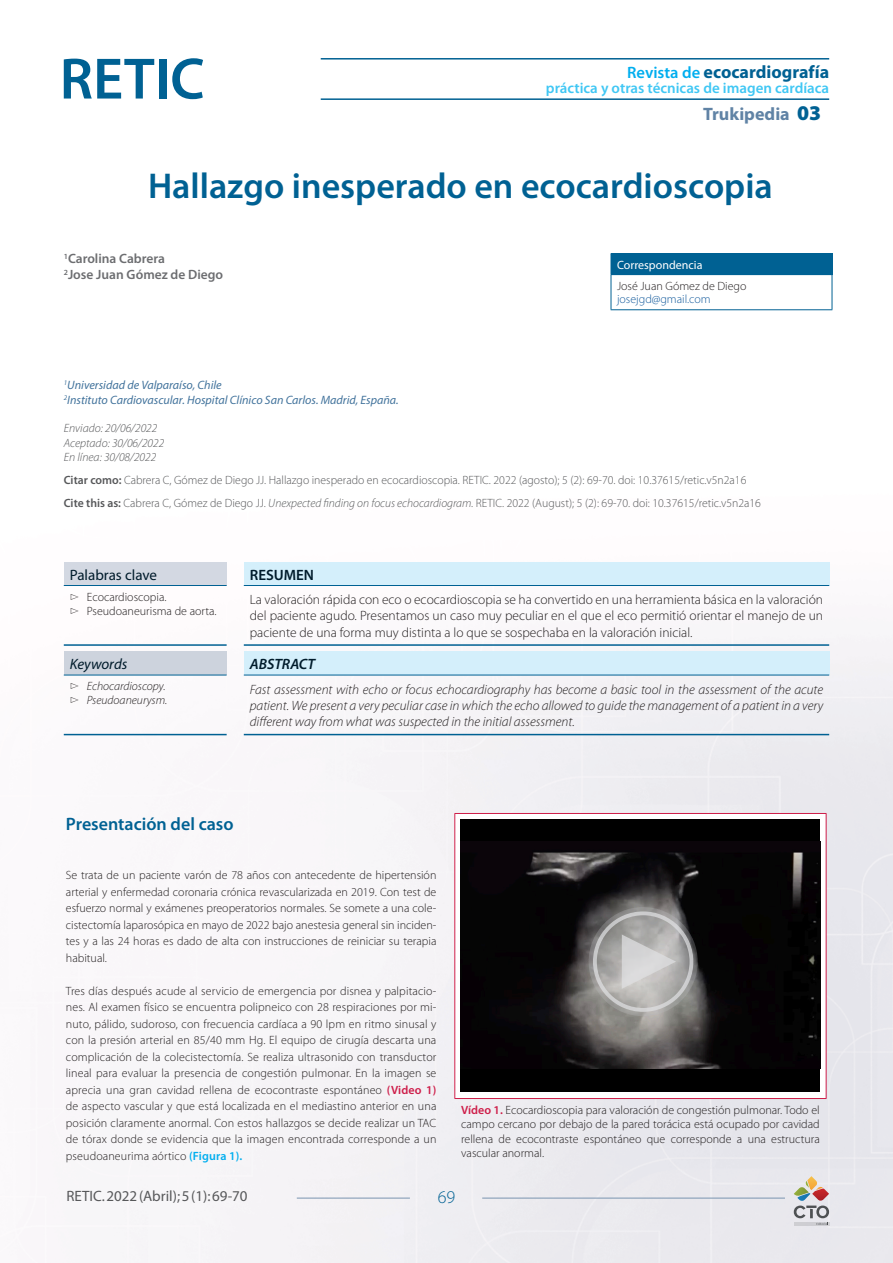
<style>
.page{position:relative;width:893px;height:1263px;background:#fff}
.page>*{position:absolute;margin:0;border:0;box-sizing:border-box;transform-origin:0 0}
.Titulo_capitulo{font:600 36px "Myriad Pro";color:#006193}
.t1{font:700 18px "Myriad Pro";color:#006193}
._02_Primer_Orden{font:600 18px "Myriad Pro";color:#006193}
.t2{font:700 18px "Myriad Pro";color:#6083a5}
.t3{font:300 18px "Myriad Pro";color:#006193}
.t4{font:600 15px "Myriad Pro";color:#40c7f4}
.t5{font:15px "Myriad Pro";color:#57585a}
.t6{font:15px "Myriad Pro";color:#001b2b}
.t7{font:italic 15px "Myriad Pro";color:#001b2b}
.t8{font:italic 600 15px "Myriad Pro";color:#001b2b}
.t9{font:600 15px "Myriad Pro";color:#001b2b}
.Texto_resumen{font:300 13.5px/16.2px "Myriad Pro";color:#231f20;text-align:justify}
.Texto_resumen_ingles{font:italic 300 13.5px/16.2px "Myriad Pro";color:#231f20;text-align:justify}
.Nombre_autores{font:600 13.5px "Myriad Pro";color:#6c6d70}
.Cargo_autores{font:italic 12.15px "Myriad Pro";color:#42739c}
._01_Texto_comun{font:300 12px/16.5px "Myriad Pro";color:#231f20;text-align:justify}
.CitarComo{font:300 12px "Myriad Pro";color:#57585a}
.Pies_video{font:300 12px/14.4px "Myriad Pro";color:#231f20;text-align:justify}
.Recibido_Aceptado{font:italic 300 12px "Myriad Pro";color:#57585a}
.t10{font:italic 300 12px "Myriad Pro";color:#231f20}
.Correspondencia{font:300 12px "Myriad Pro";color:#231f20}
.Correspondencia-2{font:300 12px "Myriad Pro";color:#175d9e}
.t11{font:12px "Myriad Pro";color:#fff}
.s1{font-weight:600;font-size:16.5px;color:#00aeef}
.s2{font-weight:900;font-size:21px;color:#006193}
.s3{font-weight:600}
.s4{font-style:italic}
.s5{font-weight:600;color:#ce1d49}
.s6{font-weight:600;color:#00aeef}
</style>
<div class="page">
<img style="left:63px;top:58px;width:830px;height:1205px">
<hr style="left:321px;top:58px;width:508px;height:2px;background:#006193">
<hr style="left:321px;top:98px;width:508px;height:2px;background:#006193">
<svg style="left:64px;top:59px;width:90px;height:40px"></svg>
<div style="left:159px;top:59px;width:7px;height:40px;background:#006193"></div>
<svg style="left:172px;top:58px;width:31px;height:41px"></svg>
<hr style="left:482px;top:1198px;width:303px;height:1px;background:#7a94b0">
<hr style="left:297px;top:1198px;width:113px;height:1px;background:#7a94b0">
<hr style="left:794px;top:1222px;width:35px;height:4px;background:#ceced2">
<svg style="left:794px;top:1176px;width:35px;height:49px;background:#c7bdb8"></svg>
<div style="left:455px;top:813px;width:371px;height:285px;background:#fff"></div>
<hr style="left:454px;top:813px;width:372px;height:1px;background:#ce1d49">
<hr style="left:454px;top:814px;width:1px;height:284px;background:#ce1d49">
<hr style="left:826px;top:814px;width:1px;height:284px;background:#ce1d49">
<hr style="left:454px;top:1098px;width:372px;height:1px;background:#ce1d49">
<div style="left:461px;top:820px;width:359px;height:272px;background:#000"></div>
<img style="left:461px;top:841px;width:359px;height:228px">
<div style="left:611px;top:254px;width:221px;height:21px;background:#006193"></div>
<hr style="left:611px;top:253px;width:221px;height:1px;background:#006193">
<svg style="left:832px;top:254px;width:1px;height:20px"></svg>
<hr style="left:611px;top:275px;width:1px;height:34px;background:#006193">
<hr style="left:832px;top:275px;width:1px;height:34px;background:#006193">
<hr style="left:611px;top:309px;width:221px;height:1px;background:#006193">
<div style="left:64px;top:562px;width:163px;height:23px;background:#d3d8e2"></div>
<div style="left:244px;top:562px;width:585px;height:23px;background:#d4effb"></div>
<hr style="left:244px;top:585px;width:585px;height:1px;background:#006193">
<hr style="left:244px;top:644px;width:585px;height:2px;background:#006193">
<hr style="left:64px;top:585px;width:163px;height:1px;background:#006193">
<hr style="left:64px;top:644px;width:163px;height:2px;background:#006193">
<div style="left:64px;top:652px;width:163px;height:23px;background:#cdd3dd"></div>
<div style="left:244px;top:652px;width:585px;height:23px;background:#d4effb"></div>
<hr style="left:244px;top:675px;width:585px;height:1px;background:#006193">
<hr style="left:244px;top:734px;width:585px;height:1px;background:#006193">
<hr style="left:64px;top:675px;width:163px;height:1px;background:#006193">
<hr style="left:64px;top:734px;width:163px;height:1px;background:#006193">
<svg style="left:589px;top:907px;width:109px;height:109px;background:#a1a09f"></svg>
<h2 class="t1" style="left:627px;top:60px;width:204px"><span class="s1">Revista de</span> ecocardiografía</h2>
<p class="t4" style="left:546px;top:78px;width:285px">práctica y otras técnicas de imagen cardíaca</p>
<h2 class="t2" style="left:703px;top:102px;width:119px">Trukipedia <span class="s2">03</span></h2>
<p class="Titulo_capitulo" style="left:148px;top:163px;width:626px">Hallazgo inesperado en ecocardioscopia</p>
<p class="Nombre_autores" style="left:64px;top:250px;width:103px"><sup>1</sup>Carolina Cabrera</p>
<p class="Nombre_autores" style="left:64px;top:266px;width:161px"><sup>2</sup>Jose Juan Gómez de Diego</p>
<p class="t11" style="left:617px;top:257px;width:87px">Correspondencia</p>
<p class="Correspondencia" style="left:617px;top:279px;width:131px">José Juan Gómez de Diego</p>
<p class="Correspondencia-2" style="left:617px;top:293px;width:95px">josejgd@gmail.com</p>
<p class="Cargo_autores" style="left:64px;top:377px;width:159px"><sup>1</sup>Universidad de Valparaíso, Chile</p>
<p class="Cargo_autores" style="left:64px;top:392px;width:336px"><sup>2</sup>Instituto Cardiovascular. Hospital Clínico San Carlos. Madrid, España.</p>
<p class="Recibido_Aceptado" style="left:64px;top:422px;width:95px">Enviado: 20/06/2022</p>
<p class="Recibido_Aceptado" style="left:64px;top:436px;width:102px">Aceptado: 30/06/2022</p>
<p class="Recibido_Aceptado" style="left:64px;top:451px;width:94px">En línea: 30/08/2022</p>
<p class="CitarComo" style="left:64px;top:474px;width:684px"><span class="s3">Citar como:</span> Cabrera C, Gómez de Diego JJ. Hallazgo inesperado en ecocardioscopia. RETIC. 2022 (agosto); 5 (2): 69-70. doi: 10.37615/retic.v5n2a16</p>
<p class="CitarComo" style="left:64px;top:496px;width:699px"><span class="s3">Cite this as:</span> Cabrera C, Gómez de Diego JJ. <span class="s4">Unexpected finding on focus echocardiogram.</span> RETIC. 2022 (August); 5 (2): 69-70. doi: 10.37615/retic.v5n2a16</p>
<p class="t6" style="left:70px;top:565px;width:89px">Palabras clave</p>
<p class="t9" style="left:250px;top:565px;width:66px">RESUMEN</p>
<p class="_01_Texto_comun" style="left:70px;top:588px;width:98px">▻ Ecocardioscopia.</p>
<p class="_01_Texto_comun" style="left:70px;top:603px;width:148px">▻ Pseudoaneurisma de aorta.</p>
<p class="Texto_resumen" style="left:250px;top:592px;width:575px">La valoración rápida con eco o ecocardioscopia se ha convertido en una herramienta básica en la valoración del paciente agudo. Presentamos un caso muy peculiar en el que el eco permitió orientar el manejo de un paciente de una forma muy distinta a lo que se sospechaba en la valoración inicial.</p>
<p class="t7" style="left:70px;top:655px;width:59px">Keywords</p>
<p class="t8" style="left:250px;top:654px;width:67px">ABSTRACT</p>
<p class="t10" style="left:70px;top:680px;width:97px">▻ Echocardioscopy.</p>
<p class="t10" style="left:70px;top:694px;width:99px">▻ Pseudoaneurysm.</p>
<p class="Texto_resumen_ingles" style="left:250px;top:681px;width:575px">Fast assessment with echo or focus echocardiography has become a basic tool in the assessment of the acute patient. We present a very peculiar case in which the echo allowed to guide the management of a patient in a very different way from what was suspected in the initial assessment.</p>
<p class="_02_Primer_Orden" style="left:66px;top:812px;width:169px">Presentación del caso</p>
<p class="_01_Texto_comun" style="left:66px;top:867px;width:372px">Se trata de un paciente varón de 78 años con antecedente de hipertensión arterial y enfermedad coronaria crónica revascularizada en 2019. Con test de esfuerzo normal y exámenes preoperatorios normales. Se somete a una cole&shy;cistectomía laparosópica en mayo de 2022 bajo anestesia general sin inciden&shy;tes y a las 24 horas es dado de alta con instrucciones de reiniciar su terapia habitual.</p>
<p class="_01_Texto_comun" style="left:66px;top:982px;width:372px">Tres días después acude al servicio de emergencia por disnea y palpitacio&shy;nes. Al examen físico se encuentra polipneico con 28 respiraciones por mi&shy;nuto, pálido, sudoroso, con frecuencia cardíaca a 90 lpm en ritmo sinusal y con la presión arterial en 85/40 mm Hg. El equipo de cirugía descarta una complicación de la colecistectomía. Se realiza ultrasonido con transductor lineal para evaluar la presencia de congestión pulmonar. En la imagen se aprecia una gran cavidad rellena de ecocontraste espontáneo <span class="s5">(Video 1) </span>de aspecto vascular y que está localizada en el mediastino anterior en una posición claramente anormal. Con estos hallazgos se decide realizar un TAC de tórax donde se evidencia que la imagen encontrada corresponde a un pseudoaneurima aórtico <span class="s6">(Figura 1).</span></p>
<p class="Pies_video" style="left:461px;top:1103px;width:360px"><span class="s5">Vídeo 1.</span> Ecocardioscopia para valoración de congestión pulmonar. Todo el campo cercano por debajo de la pared torácica está ocupado por cavidad rellena de ecocontraste espontáneo que corresponde a una estructura vascular anormal.</p>
<p class="t5" style="left:66px;top:1187px;width:183px">RETIC. 2022 (Abril); 5 (1): 69-70</p>
<h2 class="t3" style="left:438px;top:1187px;width:19px">69</h2>
</div>
